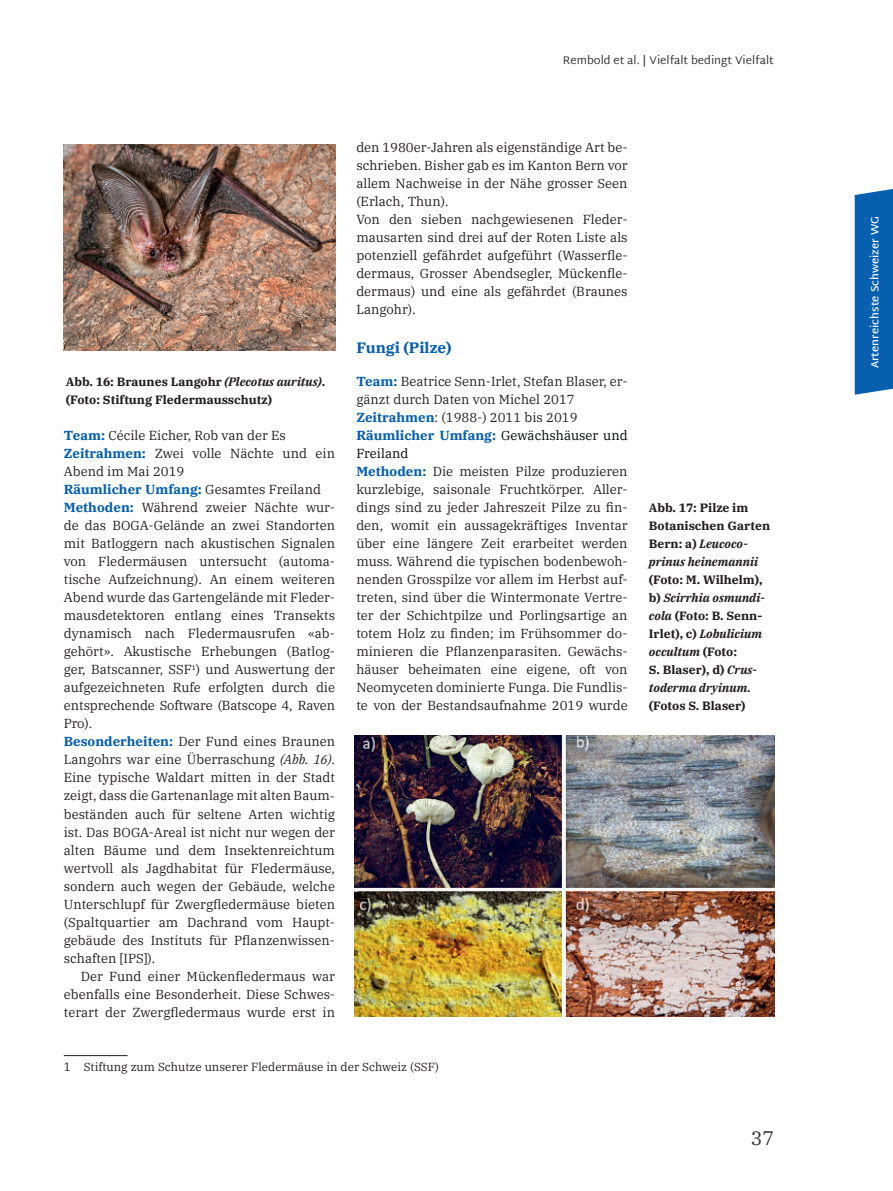
<style>
.page{position:relative;width:893px;height:1191px;background:#fff}
.page>*{position:absolute;margin:0;border:0;box-sizing:border-box;transform-origin:0 0}
.t1{font:19.5px "IBM Plex Serif";color:#333}
.t2{font:700 15px "IBM Plex Serif";color:#0760af}
.t3{font:13.05px/18px "IBM Plex Serif";color:#231f20}
.t4{font:700 12px/18px "IBM Plex Serif";color:#231f20}
.t5{font:11.7px "IBM Plex Serif";color:#231f20}
.t6{font:11.25px "Martel Sans";color:#333}
.t7{font:600 10.5px "Martel Sans";color:#fff;scale:1.04 1}
.s1{font-style:italic}
.s2{font-weight:700;color:#0760af}
.s3{color:#030505}
</style>
<div class="page">
<div style="left:855px;top:189px;width:38px;height:206px;background:#0760af"></div>
<hr style="left:64px;top:1055px;width:64px;height:1px;background:#231f20">
<img style="left:354px;top:735px;width:420px;height:281px">
<img style="left:64px;top:145px;width:271px;height:205px">
<p class="t6" style="left:563px;top:53px;width:213px">Rembold et al. | Vielfalt bedingt Vielfalt</p>
<p class="t4" style="left:66px;top:373px;width:261px">Abb. 16: Braunes Langohr <span class="s1">(Plecotus auritus)</span>. (Foto: Stiftung Fledermausschutz)</p>
<p class="t3" style="left:64px;top:428px;width:273px"><span class="s2">Team:</span> Cécile Eicher, Rob van der Es <span class="s2">Zeitrahmen:</span> Zwei volle Nächte und ein Abend im Mai 2019<br><span class="s2">Räumlicher Umfang:</span> Gesamtes Freiland <span class="s2">Methoden:</span> Während zweier Nächte wur&shy;de das BOGA-Gelände an zwei Standorten mit Batloggern nach akustischen Signalen von Fledermäusen untersucht (automa&shy;tische Aufzeichnung). An einem weiteren Abend wurde das Gartengelände mit Fleder&shy;mausdetektoren entlang eines Transekts dynamisch nach Fledermausrufen «ab&shy;gehört». Akustische Erhebungen (Batlog&shy;ger, Batscanner, SSF<sup>1</sup>) und Auswertung der aufgezeichneten Rufe erfolgten durch die entsprechende Software (Batscope 4, Raven Pro).<br><span class="s2">Besonderheiten:</span> Der Fund eines Braunen Langohrs war eine Überraschung <span class="s1">(Abb. 16)</span>.<br>Eine typische Waldart mitten in der Stadt zeigt, dass die Gartenanlage mit alten Baum&shy;beständen auch für seltene Arten wichtig ist. Das BOGA-Areal ist nicht nur wegen der alten Bäume und dem Insektenreichtum wertvoll als Jagdhabitat für Fledermäuse, sondern auch wegen der Gebäude, welche Unterschlupf für Zwergfledermäuse bieten (Spaltquartier am Dachrand vom Haupt&shy;gebäude des Instituts für Pflanzenwissen&shy;schaften [IPS]).</p>
<p class="t3" style="left:64px;top:968px;width:273px;text-align:justify;text-indent:17px">Der Fund einer Mückenfledermaus war ebenfalls eine Besonderheit. Diese Schwes&shy;terart der Zwergfledermaus wurde erst in</p>
<p class="t3" style="left:356px;top:140px;width:273px">den 1980er-Jahren als eigenständige Art be&shy;schrieben. Bisher gab es im Kanton Bern vor allem Nachweise in der Nähe grosser Seen (Erlach, Thun).<br>Von den sieben nachgewiesenen Fleder&shy;mausarten sind drei auf der Roten Liste als potenziell gefährdet aufgeführt (Wasserfle&shy;dermaus, Grosser Abendsegler, Mückenfle&shy;dermaus) und eine als gefährdet (Braunes Langohr).</p>
<p class="t2" style="left:356px;top:339px;width:97px">Fungi (Pilze)</p>
<p class="t3" style="left:356px;top:374px;width:273px"><span class="s2">Team:</span> Beatrice Senn-Irlet, Stefan Blaser, er&shy;gänzt durch Daten von Michel 2017<br><span class="s2">Zeitrahmen</span>: (1988-) 2011 bis 2019<br><span class="s2">Räumlicher Umfang:</span> <span class="s3">Gewächshäuser und Freiland<br></span><span class="s2">Methoden:</span> Die meisten Pilze produzieren kurzlebige, saisonale Fruchtkörper. Aller&shy;dings sind zu jeder Jahreszeit Pilze zu fin&shy;den, womit ein aussagekräftiges Inventar über eine längere Zeit erarbeitet werden muss. Während die typischen bodenbewoh&shy;nenden Grosspilze vor allem im Herbst auf&shy;treten, sind über die Wintermonate Vertre&shy;ter der Schichtpilze und Porlingsartige an totem Holz zu finden; im Frühsommer do&shy;minieren die Pflanzenparasiten. Gewächs&shy;häuser beheimaten eine eigene, oft von Neomyceten dominierte Funga. Die Fundlis&shy;te von der Bestandsaufnahme 2019 wurde</p>
<p class="t4" style="left:649px;top:499px;width:123px">Abb. 17: Pilze im<br>Botanischen Garten<br>Bern: a) <span class="s1">Leucoco&shy;prinus heinemannii</span></p>
<p class="t4" style="left:649px;top:571px;width:117px">(Foto: M. Wilhelm), b) <span class="s1">Scirrhia osmundi&shy;cola</span> (Foto: B. Senn-<br>Irlet), c) <span class="s1">Lobulicium occultum</span> (Foto:<br>S. Blaser), d) <span class="s1">Crus&shy;toderma dryinum.</span></p>
<p class="t4" style="left:649px;top:697px;width:98px">(Fotos S. Blaser)</p>
<p class="t5" style="left:64px;top:1062px;width:377px">1 Stiftung zum Schutze unserer Fledermäuse in der Schweiz (SSF)</p>
<h1 class="t1" style="left:751px;top:1130px;width:25px">37</h1>
<p class="t7" style="left:869px;top:368px;width:148px;rotate:-90deg">Artenreichste Schweizer WG</p>
</div>
